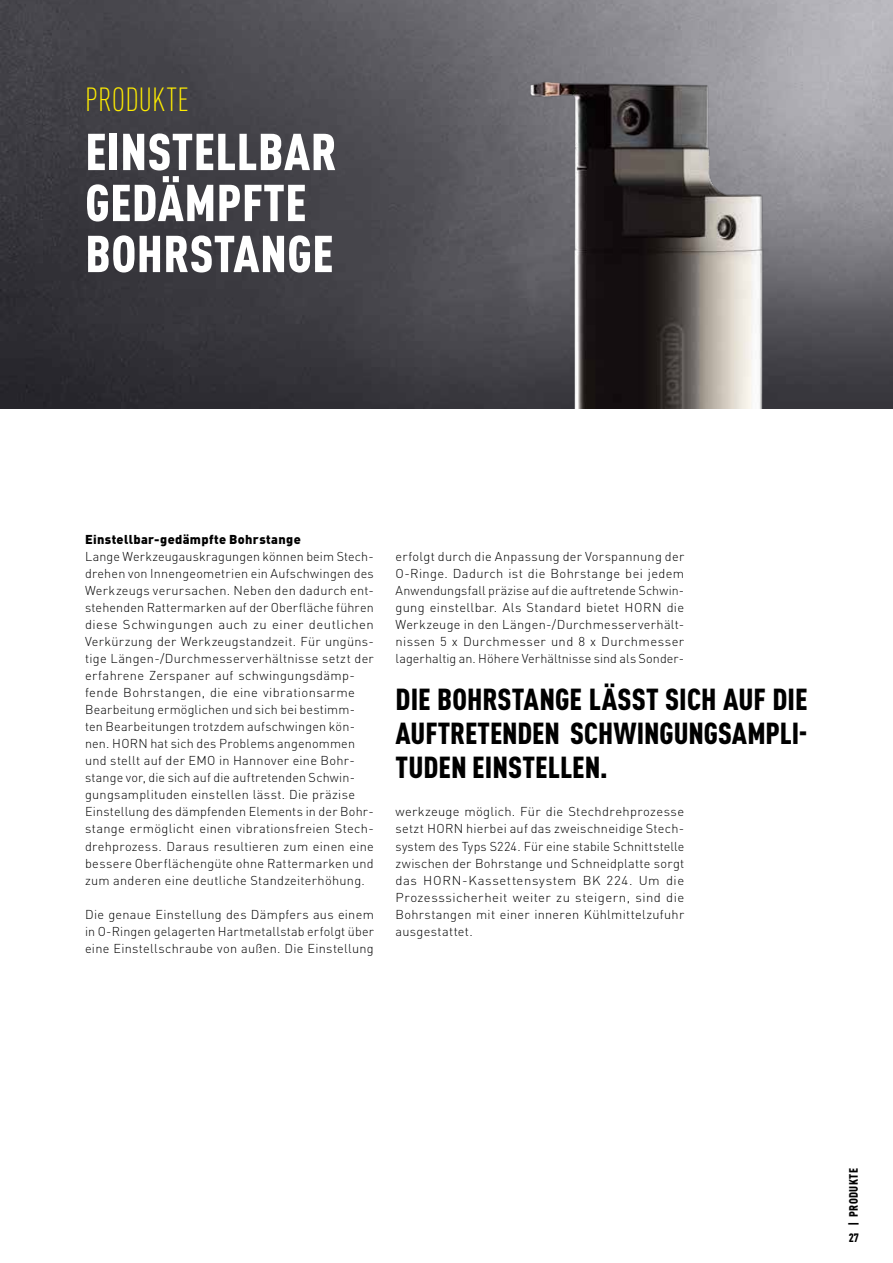
<style>
.page{position:relative;width:893px;height:1263px;background:#fff}
.page>*{position:absolute;margin:0;border:0;box-sizing:border-box;transform-origin:0 0}
.t1{font:900 condensed 51px/51px "DINOT";letter-spacing:.01em;color:#fff}
.t2{font:300 condensed 33px "DINOT";letter-spacing:.005em;color:#ffed00}
.t3{font:900 condensed 30px/34px "DINOT";color:#000;text-align:justify}
.t4{font:300 12.75px/17px "DINOT";letter-spacing:.02em;color:#000;text-align:justify}
.t5{font:900 12.75px "DINOT";letter-spacing:.025em;color:#000}
.t6{font:900 condensed 12px "DINOT";letter-spacing:.03em;color:#000}
</style>
<div class="page">
<img style="left:0;top:0;width:893px;height:408px">
<img style="left:511px;top:67px;width:326px;height:341px">
<h2 class="t2" style="left:85px;top:77px;width:105px">PRODUKTE</h2>
<h1 class="t1" style="left:85px;top:122px;width:253px">EINSTELLBAR<br>GEDÄMPFTE<br>BOHRSTANGE</h1>
<p class="t5" style="left:85px;top:529px;width:217px">Einstellbar-gedämpfte Bohrstange</p>
<p class="t4" style="left:85px;top:547px;width:290px;text-align:left">Lange Werkzeugauskragungen können beim Stech&shy;drehen von Innengeometrien ein Aufschwingen des Werkzeugs verursachen. Neben den dadurch ent&shy;stehenden Rattermarken auf der Oberfläche führen diese Schwingungen auch zu einer deutlichen Verkürzung der Werkzeugstandzeit. Für ungüns&shy;tige Längen-/Durchmesserverhältnisse setzt der erfahrene Zerspaner auf schwingungsdämp&shy;fende Bohrstangen, die eine vibrationsarme Bearbeitung ermöglichen und sich bei bestimm&shy;ten Bearbeitungen trotzdem aufschwingen kön&shy;nen. HORN hat sich des Problems angenommen und stellt auf der EMO in Hannover eine Bohr&shy;stange vor, die sich auf die auftretenden Schwin&shy;gungsamplituden einstellen lässt. Die präzise Einstellung des dämpfenden Elements in der Bohr&shy;stange ermöglicht einen vibrationsfreien Stech&shy;drehprozess. Daraus resultieren zum einen eine bessere Oberflächengüte ohne Rattermarken und zum anderen eine deutliche Standzeiterhöhung.</p>
<p class="t4" style="left:85px;top:904px;width:290px">Die genaue Einstellung des Dämpfers aus einem in O-Ringen gelagerten Hartmetallstab erfolgt über eine Einstellschraube von außen. Die Einstellung</p>
<p class="t4" style="left:395px;top:547px;width:290px">erfolgt durch die Anpassung der Vorspannung der O-Ringe. Dadurch ist die Bohrstange bei jedem Anwendungsfall präzise auf die auftretende Schwin&shy;gung einstellbar. Als Standard bietet HORN die Werkzeuge in den Längen-/Durchmesserverhält&shy;nissen 5 x Durchmesser und 8 x Durchmesser lagerhaltig an. Höhere Verhältnisse sind als Sonder-</p>
<h3 class="t3" style="left:396px;top:680px;width:413px">DIE BOHRSTANGE LÄSST SICH AUF DIE AUFTRETENDEN SCHWINGUNGSAMPLI-TUDEN EINSTELLEN.</h3>
<p class="t4" style="left:395px;top:802px;width:290px">werkzeuge möglich. Für die Stechdrehprozesse setzt HORN hierbei auf das zweischneidige Stech&shy;system des Typs S224. Für eine stabile Schnittstelle zwischen der Bohrstange und Schneidplatte sorgt das HORN-Kassettensystem BK 224. Um die Prozesssicherheit weiter zu steigern, sind die Bohrstangen mit einer inneren Kühlmittelzufuhr ausgestattet.</p>
<p class="t6" style="left:844px;top:1226px;width:59px;rotate:-90deg">| PRODUKTE</p>
<p class="t6" style="left:849px;top:1228px;width:12px">27</p>
</div>
